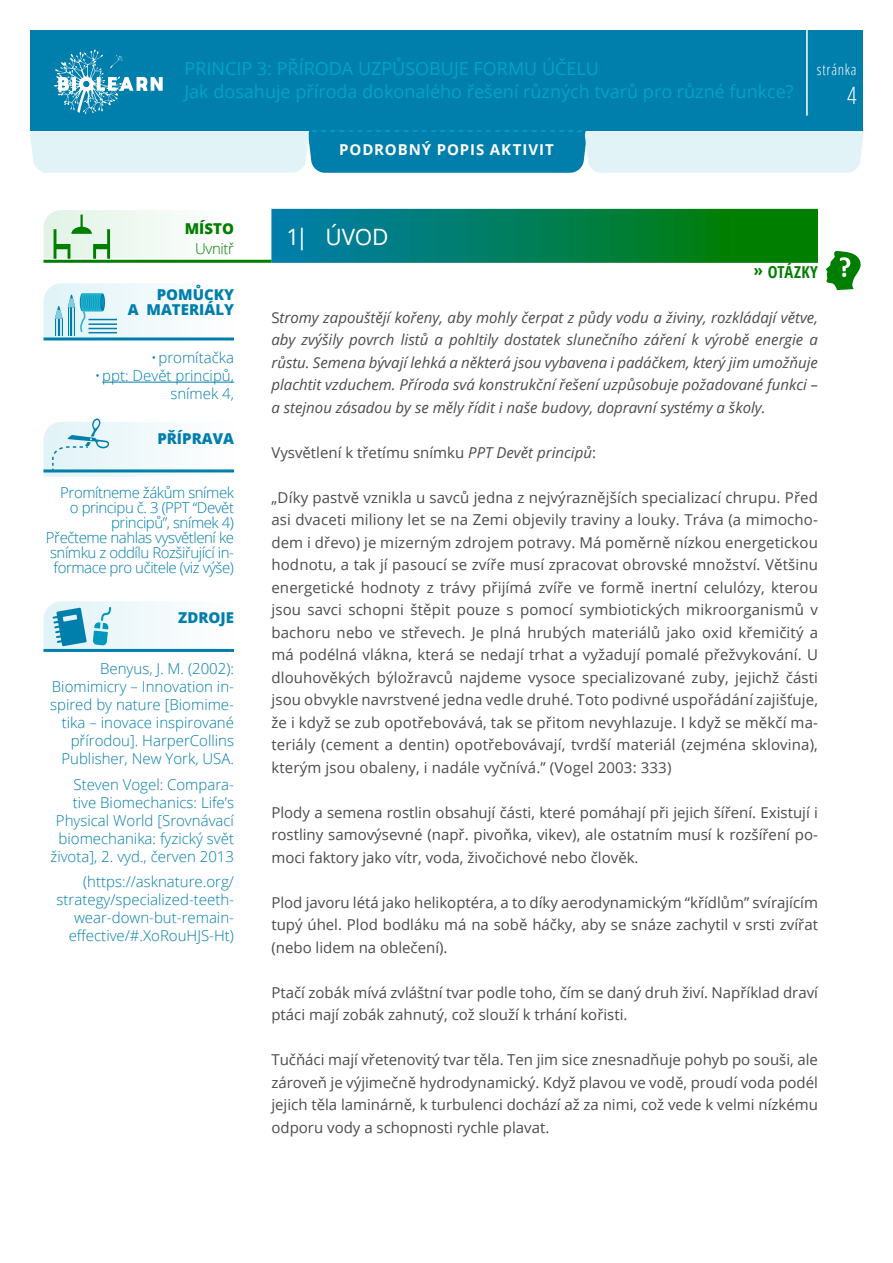
<style>
.page{position:relative;width:893px;height:1263px;background:#fff}
.page>*{position:absolute;margin:0;border:0;box-sizing:border-box;transform-origin:0 0}
.t1{font:300 condensed 24px "Open Sans";color:#fff}
.t2{font:22.5px "Open Sans";color:#fff}
.t3{font:18px/22.5px "Open Sans";color:#00a5c5}
.Activity_type_Green{font:700 condensed 16.5px "Open Sans";letter-spacing:.02em;color:#007e00}
.body_text{font:15px/22.5px "Open Sans";color:#4b4b4b;text-align:justify}
.Tools_and_materials{font:300 15px/18px "Open Sans";color:#007eac;text-align:right}
.body_text-2{font:italic 15px/22.5px "Open Sans";color:#4b4b4b;text-align:justify}
.Tools_and_materials-2{font:300 15px/15px "Open Sans";letter-spacing:-.03em;color:#007eac;text-align:right}
.t4{font:800 15px/15px "Open Sans";color:#007eac;text-align:right}
.t5{font:700 15px "Open Sans";letter-spacing:.065em;color:#fff}
.t6{font:300 condensed 15px "Open Sans";letter-spacing:.05em;color:#fff}
.t7{font:300 15px "Open Sans";letter-spacing:-.025em;color:#007e00}
.t8{font:800 15px "Open Sans";color:#007e00}
.s1{font-style:normal}
.s2{font-style:italic}
</style>
<div class="page">
<div style="left:30px;top:30px;width:833px;height:100px;background:#007eac"></div>
<svg style="left:54px;top:49px;width:109px;height:65px"></svg>
<hr style="left:806px;top:30px;width:2px;height:86px;background:#fff">
<svg style="left:30px;top:130px;width:833px;height:43px;background:#94cbdd"></svg>
<div style="left:271px;top:209px;width:547px;height:54px;background:linear-gradient(to right,#007eb0,#007e00)"></div>
<svg style="left:44px;top:283px;width:128px;height:54px"></svg>
<hr style="left:44px;top:337px;width:190px;height:3px;background:#007eac">
<hr style="left:102px;top:382px;width:132px;height:1px;background:#007eac">
<svg style="left:44px;top:601px;width:190px;height:48px"></svg>
<hr style="left:44px;top:649px;width:190px;height:3px;background:#007eac">
<svg style="left:44px;top:210px;width:128px;height:49px"></svg>
<hr style="left:44px;top:260px;width:228px;height:3px;background:#007e00">
<svg style="left:44px;top:418px;width:190px;height:59px"></svg>
<svg style="left:826px;top:251px;width:35px;height:39px"></svg>
<p class="t3" style="left:184px;top:57px;width:611px">PRINCIP 3: PŘÍRODA UZPŮSOBUJE FORMU ÚČELU<br>Jak dosahuje příroda dokonalého řešení různých tvarů pro různé funkce?</p>
<p class="t5" style="left:339px;top:138px;width:216px">PODROBNÝ POPIS AKTIVIT</p>
<p class="t6" style="left:817px;top:59px;width:41px">stránka</p>
<h1 class="t1" style="left:847px;top:79px;width:11px">4</h1>
<p class="t8" style="left:185px;top:217px;width:51px">MÍSTO</p>
<p class="t7" style="left:195px;top:238px;width:40px">Uvnitř</p>
<p class="t2" style="left:286px;top:221px;width:103px">1| ÚVOD</p>
<p class="t4" style="left:128px;top:286px;width:108px">POMŮCKY<br>A MATERIÁLY</p>
<p class="Tools_and_materials" style="left:151px;top:348px;width:84px">•promítačka</p>
<p class="Tools_and_materials" style="left:95px;top:366px;width:141px">•ppt: Devět principů, snímek 4,</p>
<p class="t4" style="left:157px;top:430px;width:78px">PŘÍPRAVA</p>
<p class="Tools_and_materials-2" style="left:60px;top:485px;width:175px">Promítneme žákům snímek o principu č. 3 (PPT “Devět principů”, snímek 4)</p>
<p class="Tools_and_materials" style="left:46px;top:530px;width:190px;line-height:15px;text-align:justify">Přečteme nahlas vysvětlení ke snímku z oddílu Rozšiřující in&shy;formace pro učitele (viz výše)</p>
<p class="t4" style="left:178px;top:610px;width:57px">ZDROJE</p>
<p class="Tools_and_materials" style="left:50px;top:660px;width:185px">Benyus, J. M. (2002):<br>Biomimicry – Innovation in&shy;spired by nature [Biomime&shy;tika – inovace inspirované přírodou]. HarperCollins<br>Publisher, New York, USA.</p>
<p class="Tools_and_materials" style="left:50px;top:775px;width:185px">Steven Vogel: Compara&shy;tive Biomechanics: Life’s<br>Physical World [Srovnávací biomechanika: fyzický svět života], 2. vyd., červen 2013</p>
<p class="Tools_and_materials" style="left:57px;top:873px;width:179px">(https://asknature.org/ strategy/specialized-teeth&shy;wear-down-but-remain&shy;effective/#.XoRouHJS-Ht)</p>
<p class="Activity_type_Green" style="left:754px;top:260px;width:66px">» OTÁZKY</p>
<p class="body_text-2" style="left:271px;top:306px;width:548px"><span class="s1">S</span>tromy zapouštějí kořeny, aby mohly čerpat z půdy vodu a živiny, rozkládají větve, aby zvýšily povrch listů a pohltily dostatek slunečního záření k výrobě energie a růstu. Semena bývají lehká a některá jsou vybavena i padáčkem, který jim umožňuje plachtit vzduchem. Příroda svá konstrukční řešení uzpůsobuje požadované funkci – a stejnou zásadou by se měly řídit i naše budovy, dopravní systémy a školy.</p>
<p class="body_text" style="left:271px;top:441px;width:326px">Vysvětlení k třetímu snímku <span class="s2">PPT Devět principů</span>:</p>
<p class="body_text" style="left:271px;top:486px;width:548px">„Díky pastvě vznikla u savců jedna z nejvýraznějších specializací chrupu. Před asi dvaceti miliony let se na Zemi objevily traviny a louky. Tráva (a mimocho&shy;dem i dřevo) je mizerným zdrojem potravy. Má poměrně nízkou energetickou hodnotu, a tak jí pasoucí se zvíře musí zpracovat obrovské množství. Většinu energetické hodnoty z trávy přijímá zvíře ve formě inertní celulózy, kterou jsou savci schopni štěpit pouze s pomocí symbiotických mikroorganismů v bachoru nebo ve střevech. Je plná hrubých materiálů jako oxid křemičitý a má podélná vlákna, která se nedají trhat a vyžadují pomalé přežvykování. U dlouhověkých býložravců najdeme vysoce specializované zuby, jejichž části jsou obvykle navrstvené jedna vedle druhé. Toto podivné uspořádání zajišťuje, že i když se zub opotřebovává, tak se přitom nevyhlazuje. I když se měkčí ma&shy;teriály (cement a dentin) opotřebovávají, tvrdší materiál (zejména sklovina), kterým jsou obaleny, i nadále vyčnívá.” (Vogel 2003: 333)</p>
<p class="body_text" style="left:271px;top:801px;width:548px">Plody a semena rostlin obsahují části, které pomáhají při jejich šíření. Existují i rostliny samovýsevné (např. pivoňka, vikev), ale ostatním musí k rozšíření po&shy;moci faktory jako vítr, voda, živočichové nebo člověk.</p>
<p class="body_text" style="left:271px;top:891px;width:548px">Plod javoru létá jako helikoptéra, a to díky aerodynamickým “křídlům” svírajícím tupý úhel. Plod bodláku má na sobě háčky, aby se snáze zachytil v srsti zvířat (nebo lidem na oblečení).</p>
<p class="body_text" style="left:271px;top:981px;width:548px">Ptačí zobák mívá zvláštní tvar podle toho, čím se daný druh živí. Například draví ptáci mají zobák zahnutý, což slouží k trhání kořisti.</p>
<p class="body_text" style="left:271px;top:1048px;width:548px">Tučňáci mají vřetenovitý tvar těla. Ten jim sice znesnadňuje pohyb po souši, ale zároveň je výjimečně hydrodynamický. Když plavou ve vodě, proudí voda podél jejich těla laminárně, k turbulenci dochází až za nimi, což vede k velmi nízkému odporu vody a schopnosti rychle plavat.</p>
</div>
